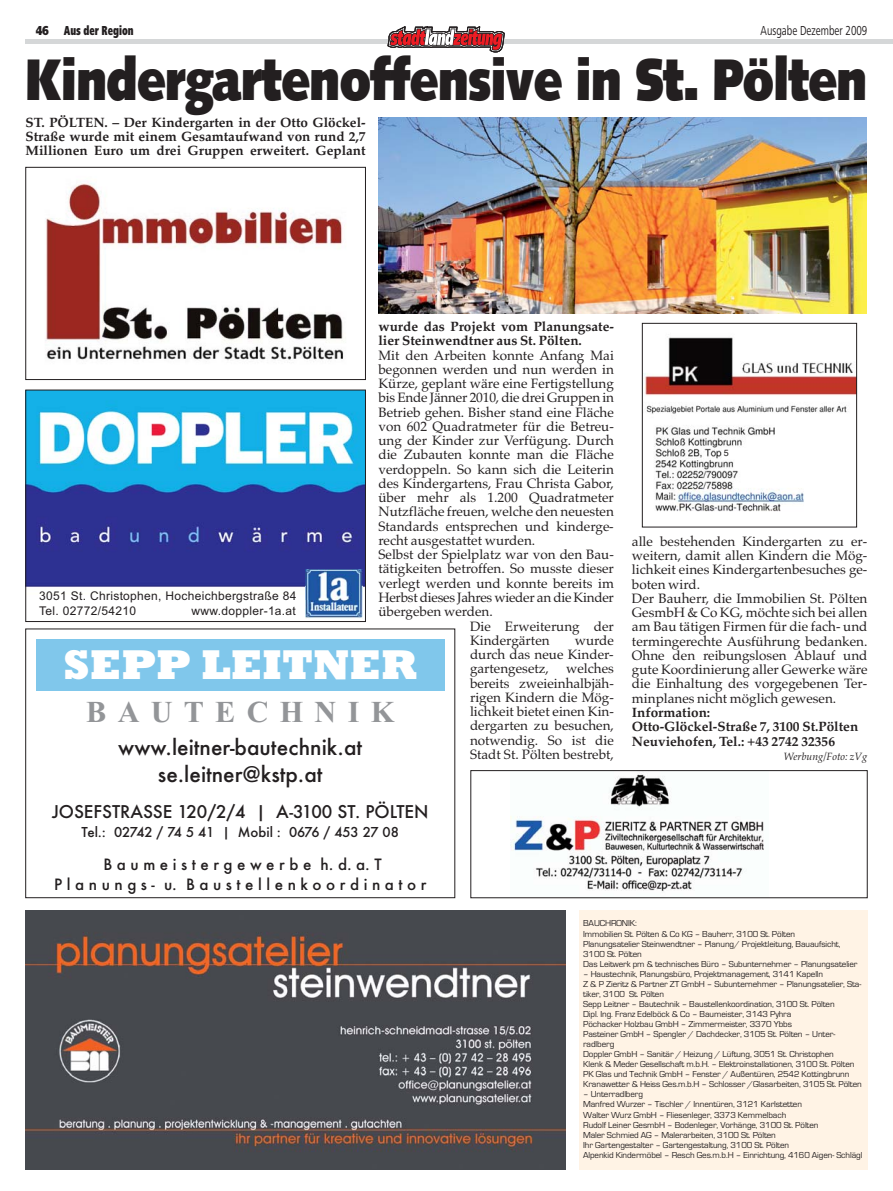
<style>
.page{position:relative;width:893px;height:1191px;background:#fff}
.page>*{position:absolute;margin:0;border:0;box-sizing:border-box;transform-origin:0 0}
.t1{font:900 58.5px "Syntax";letter-spacing:-.015em;color:#231f20;scale:.8 1}
.t2{font:800 42.3px "Rockwell";color:#fff}
.t3{font:700 30.3px "Times New Roman";letter-spacing:.37em;color:#939598}
.t4{font:500 20.85px/27.2px "Futura";color:#231f20;text-align:center}
.t5{font:500 17.1px "Futura";letter-spacing:-.005em;color:#231f20}
.t6{font:500 15.15px/19.8px "Futura";color:#231f20;text-align:center}
.t7{font:13.5px/14.2px "Palatino";color:#231f20;text-align:justify}
.t8{font:700 13.5px/14.2px "Palatino";color:#231f20}
.t9{font:13.5px "Palatino";letter-spacing:-.02em;color:#231f20}
.t10{font:13.5px "Frutiger Next LT";color:#231f20;scale:.75 1}
.t11{font:900 condensed 13.5px "Frutiger Next LT";color:#231f20;scale:.75 1}
.t12{font:500 13.35px "Futura";letter-spacing:-.005em;color:#231f20}
.t13{font:12px/14.9px "Arial";letter-spacing:.025em;color:#231f20}
.t14{font:italic 10.5px "Palatino";color:#231f20}
.t15{font:9px/10.1px "Eurostile";letter-spacing:-.01em;color:#231f20}
.t16{font:9px "Helvetica";color:#231f20}
.s1{font-stretch:normal}
</style>
<div class="page">
<hr style="left:26px;top:39px;width:867px;height:4px;background:#d5d7d8">
<svg style="left:387px;top:26px;width:118px;height:27px"></svg>
<img style="left:510px;top:774px;width:254px;height:118px">
<div style="left:471px;top:770px;width:396px;height:128px;border:1px solid #231f20"></div>
<img style="left:28px;top:392px;width:336px;height:207px">
<div style="left:26px;top:390px;width:340px;height:232px;border:1px solid #231f20"></div>
<img style="left:306px;top:569px;width:56px;height:49px">
<img style="left:378px;top:117px;width:488px;height:196px">
<img style="left:26px;top:910px;width:540px;height:259px">
<div style="left:579px;top:910px;width:288px;height:259px;background:#fff3e5"></div>
<img style="left:644px;top:337px;width:211px;height:175px">
<div style="left:642px;top:323px;width:215px;height:204px;border:1px solid #231f20"></div>
<div style="left:722px;top:448px;width:14px;height:11px;background:#fff"></div>
<div style="left:26px;top:629px;width:429px;height:269px;border:1px solid #231f20"></div>
<div style="left:36px;top:639px;width:408px;height:52px;background:#80c7eb"></div>
<img style="left:45px;top:181px;width:299px;height:179px">
<div style="left:26px;top:167px;width:340px;height:213px;border:1px solid #231f20"></div>
<p class="t11" style="left:36px;top:25px;width:132px"><span class="s1">46</span> Aus der Region</p>
<p class="t10" style="left:761px;top:25px;width:144px">Ausgabe Dezember 2009</p>
<h1 class="t1" style="left:26px;top:55px;width:1054px">Kindergartenoffensive in St. Pölten</h1>
<p class="t8" style="left:26px;top:116px;width:342px;text-align:justify">ST. PÖLTEN. – Der Kindergarten in der Otto Glöckel-Straße wurde mit einem Gesamtaufwand von rund 2,7<br>Millionen Euro um drei Gruppen erweitert. Geplant</p>
<p class="t8" style="left:378px;top:321px;width:237px">wurde das Projekt vom Planungsate&shy;lier Steinwendtner aus St. Pölten.</p>
<p class="t7" style="left:378px;top:349px;width:237px">Mit den Arbeiten konnte Anfang Mai</p>
<p class="t7" style="left:378px;top:364px;width:237px">begonnen werden und nun werden in</p>
<p class="t7" style="left:378px;top:378px;width:237px">Kürze, geplant wäre eine Fertigstellung</p>
<p class="t7" style="left:378px;top:392px;width:237px">bis Ende Jänner 2010, die drei Gruppen in</p>
<p class="t7" style="left:378px;top:406px;width:237px">Betrieb gehen. Bisher stand eine Fläche</p>
<p class="t7" style="left:378px;top:421px;width:237px">von 602 Quadratmeter für die Betreu-</p>
<p class="t7" style="left:378px;top:435px;width:237px">ung der Kinder zur Verfügung. Durch</p>
<p class="t7" style="left:378px;top:449px;width:237px">die Zubauten konnte man die Fläche</p>
<p class="t7" style="left:378px;top:463px;width:237px">verdoppeln. So kann sich die Leiterin</p>
<p class="t7" style="left:378px;top:478px;width:237px">des Kindergartens, Frau Christa Gabor,</p>
<p class="t7" style="left:378px;top:492px;width:237px">über mehr als 1.200 Quadratmeter</p>
<p class="t7" style="left:378px;top:506px;width:237px">Nutzfläche freuen, welche den neuesten</p>
<p class="t7" style="left:378px;top:520px;width:237px">Standards entsprechen und kinderge-</p>
<p class="t7" style="left:378px;top:535px;width:158px">recht ausgestattet wurden.</p>
<p class="t7" style="left:378px;top:549px;width:237px">Selbst der Spielplatz war von den Bau-</p>
<p class="t7" style="left:378px;top:563px;width:237px">tätigkeiten betroffen. So musste dieser</p>
<p class="t7" style="left:378px;top:577px;width:237px">verlegt werden und konnte bereits im</p>
<p class="t9" style="left:378px;top:592px;width:237px">Herbst dieses Jahres wieder an die Kinder</p>
<p class="t7" style="left:378px;top:606px;width:116px">übergeben werden.</p>
<p class="t7" style="left:470px;top:620px;width:145px">Die Erweiterung der</p>
<p class="t7" style="left:470px;top:634px;width:81px">Kindergärten</p>
<p class="t13" style="left:39px;top:589px;width:259px">3051 St. Christophen, Hocheichbergstraße 84<br>Tel. 02772/54210</p>
<p class="t13" style="left:192px;top:604px;width:106px">www.doppler-1a.at</p>
<p class="t7" style="left:470px;top:634px;width:145px;text-indent:105px">wurde durch das neue Kinder&shy;gartengesetz,</p>
<h2 class="t2" style="left:63px;top:650px;width:355px">SEPP LEITNER</h2>
<h3 class="t3" style="left:86px;top:693px;width:309px">BAUTECHNIK</h3>
<h3 class="t4" style="left:118px;top:735px;width:245px">www.leitner-bautechnik.at se.leitner@kstp.at</h3>
<p class="t5" style="left:52px;top:803px;width:378px">JOSEFSTRASSE 120/2/4 | A-3100 ST. PÖLTEN</p>
<p class="t12" style="left:82px;top:825px;width:319px">Tel.: 02742 / 74 5 41 | Mobil : 0676 / 453 27 08</p>
<p class="t6" style="left:54px;top:856px;width:374px">B a u m e i s t e r g e w e r b e h. d. a. T<br>P l a n u n g s - u. B a u s t e l l e n k o o r d i n a t o r</p>
<p class="t7" style="left:470px;top:663px;width:145px;text-indent:96px">welches bereits zweieinhalbjäh&shy;rigen Kindern die Mög&shy;lichkeit bietet einen Kin&shy;dergarten zu besuchen, notwendig. So ist die Stadt St. Pölten bestrebt,</p>
<p class="t16" style="left:724px;top:449px;width:7px">5</p>
<p class="t7" style="left:632px;top:536px;width:237px;text-align:left">alle bestehenden Kindergarten zu er&shy;weitern, damit allen Kindern die Mög&shy;lichkeit eines Kindergartenbesuches ge&shy;boten wird.<br>Der Bauherr, die Immobilien St. Pölten GesmbH &amp; Co KG, möchte sich bei allen am Bau tätigen Firmen für die fach- und termingerechte Ausführung bedanken.<br>Ohne den reibungslosen Ablauf und gute Koordinierung aller Gewerke wäre die Einhaltung des vorgegebenen Ter&shy;minplanes nicht möglich gewesen.</p>
<p class="t8" style="left:632px;top:707px;width:228px">Information:<br>Otto-Glöckel-Straße 7, 3100 St.Pölten<br>Neuviehofen, Tel.: +43 2742 32356</p>
<p class="t14" style="left:784px;top:752px;width:85px">Werbung/Foto: zVg</p>
<p class="t15" style="left:583px;top:919px;width:276px">BAUCHRONIK:<br>Immobilien St. Pölten &amp; Co KG – Bauherr, 3100 St. Pölten<br>Planungsatelier Steinwendtner – Planung/ Projektleitung, Bauaufsicht, 3100 St. Pölten<br>Das Leitwerk pm &amp; technisches Büro – Subunternehmer – Planungsatelier</p>
<p class="t15" style="left:583px;top:969px;width:280px">– Haustechnik, Planungsbüro, Projektmanagement, 3141 Kapelln<br>Z &amp; P Zieritz &amp; Partner ZT GmbH – Subunternehmer – Planungsatelier, Sta&shy;tiker, 3100 St. Pölten<br>Sepp Leitner – Bautechnik – Baustellenkoordination, 3100 St. Pölten<br>Dipl. Ing. Franz Edelböck &amp; Co – Baumeister, 3143 Pyhra<br>Pöchacker Holzbau GmbH – Zimmermeister, 3370 Ybbs<br>Pasteiner GmbH – Spengler / Dachdecker, 3105 St. Pölten – Unter&shy;radlberg<br>Doppler GmbH – Sanitär / Heizung / Lüftung, 3051 St. Christophen<br>Klenk &amp; Meder Gesellschaft m.b.H. – Elektroinstallationen, 3100 St. Pölten PK Glas und Technik GmbH – Fenster / Außentüren, 2542 Kottingbrunn Kranawetter &amp; Heiss Ges.m.b.H – Schlosser /Glasarbeiten, 3105 St. Pölten</p>
<p class="t15" style="left:583px;top:1090px;width:281px">– Unterradlberg<br>Manfred Wurzer – Tischler / Innentüren, 3121 Karlstetten<br>Walter Wurz GmbH – Fliesenleger, 3373 Kemmelbach<br>Rudolf Leiner GesmbH – Bodenleger, Vorhänge, 3100 St. Pölten<br>Maler Schmied AG – Malerarbeiten, 3100 St. Pölten<br>Ihr Gartengestalter – Gartengestaltung, 3100 St. Pölten<br>Alpenkid Kindermöbel – Resch Ges.m.b.H – Einrichtung, 4160 Aigen- Schlägl</p>
</div>
